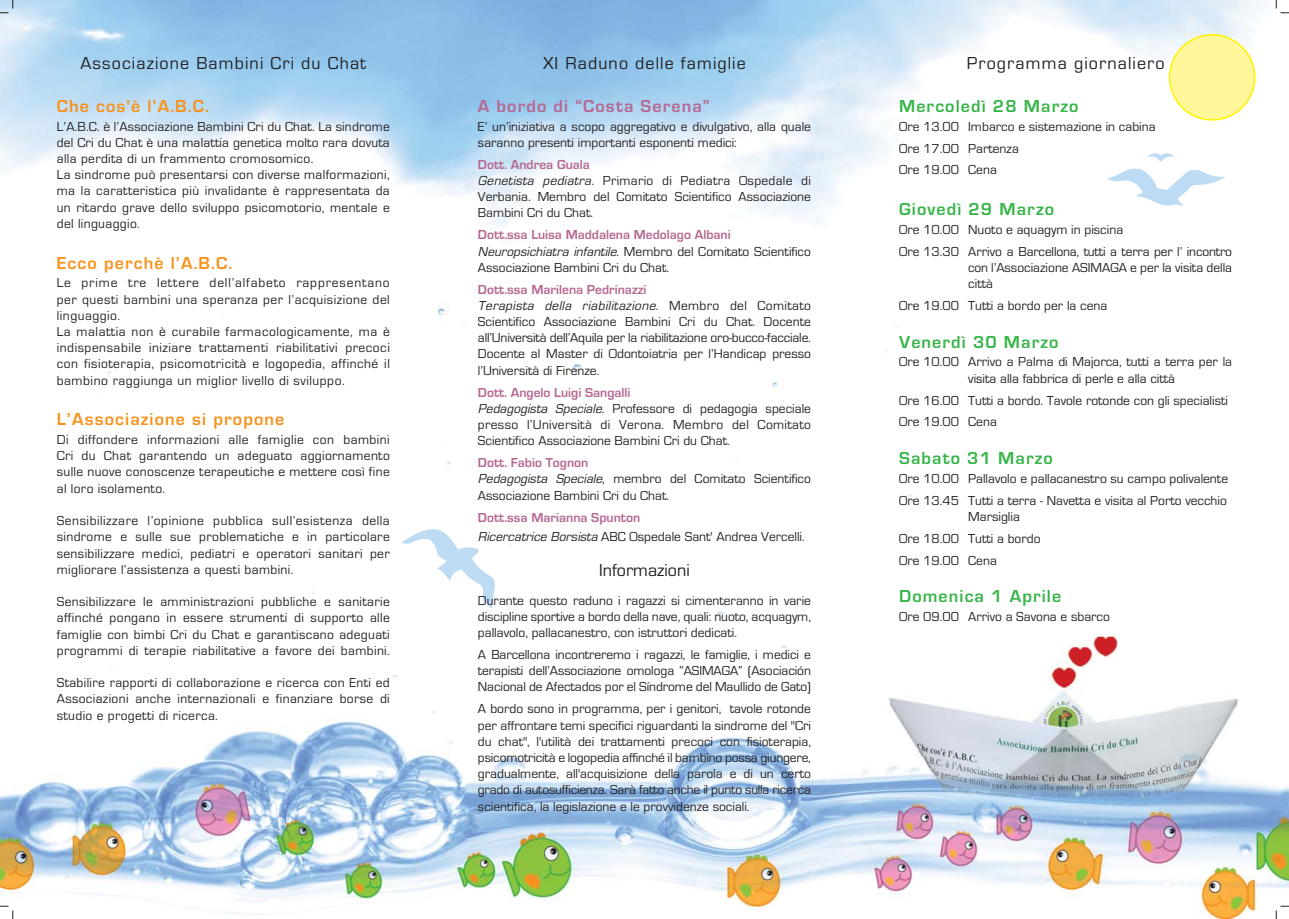
<style>
.page{position:relative;width:1289px;height:919px;background:#fff}
.page>*{position:absolute;margin:0;border:0;box-sizing:border-box;transform-origin:0 0}
.t1{font:700 18px "Eurostile";letter-spacing:.065em;color:#39b54a}
.t2{font:18px "Eurostile";letter-spacing:.06em;color:#231f20}
.t3{font:700 18px "Eurostile";letter-spacing:.065em;color:#f7931d}
.t4{font:700 18px "Eurostile";letter-spacing:.065em;color:#b66892}
.t5{font:18px "Eurostile";color:#231f20}
.t6{font:13.5px/16.2px "Eurostile";color:#231f20}
.t7{font:13.5px/16.2px "Eurostile";letter-spacing:.035em;color:#231f20}
.t8{font:13.5px/16.2px "Eurostile";letter-spacing:.025em;color:#231f20}
.s1{font-weight:700;color:#b66892}
.s2{font-style:italic}
</style>
<div class="page">
<img style="left:0;top:0;width:1288px;height:918px">
<svg style="left:0;top:0;width:14px;height:14px"></svg>
<svg style="left:0;top:905px;width:14px;height:13px"></svg>
<svg style="left:1275px;top:905px;width:13px;height:13px"></svg>
<svg style="left:1275px;top:0;width:13px;height:14px"></svg>
<svg style="left:401px;top:529px;width:94px;height:79px"></svg>
<div style="left:1169px;top:35px;width:85px;height:85px;background:#fff799;border-radius:50%"></div>
<div style="left:1168px;top:34px;width:87px;height:87px;border:2px solid #fff200;border-radius:50%"></div>
<svg style="left:1107px;top:153px;width:118px;height:52px"></svg>
<h1 class="t2" style="left:80px;top:57px;width:287px">Associazione Bambini Cri du Chat</h1>
<h1 class="t3" style="left:57px;top:100px;width:153px">Che cos'è l’A.B.C.</h1>
<p class="t8" style="left:57px;top:119px;width:334px">L’A.B.C. è l’Associazione Bambini Cri du Chat. La sindrome del Cri du Chat è una malattia genetica molto rara dovuta alla perdita di un frammento cromosomico.<br>La sindrome può presentarsi con diverse malformazioni, ma la caratteristica più invalidante è rappresentata da un ritardo grave dello sviluppo psicomotorio, mentale e del linguaggio.</p>
<h1 class="t3" style="left:57px;top:257px;width:177px">Ecco perchè l’A.B.C.</h1>
<p class="t7" style="left:57px;top:276px;width:334px">Le prime tre lettere dell’alfabeto rappresentano per questi bambini una speranza per l’acquisizione del linguaggio.<br>La malattia non è curabile farmacologicamente, ma è indispensabile iniziare trattamenti riabilitativi precoci con fisioterapia, psicomotricità e logopedia, affinché il bambino raggiunga un miglior livello di sviluppo.</p>
<h1 class="t3" style="left:57px;top:413px;width:229px">L’Associazione si propone</h1>
<p class="t6" style="left:57px;top:433px;width:334px;text-align:justify">Di diffondere informazioni alle famiglie con bambini Cri du Chat garantendo un adeguato aggiornamento sulle nuove conoscenze terapeutiche e mettere così fine al loro isolamento.</p>
<p class="t6" style="left:57px;top:514px;width:334px;text-align:justify">Sensibilizzare l’opinione pubblica sull’esistenza della sindrome e sulle sue problematiche e in particolare sensibilizzare medici, pediatri e operatori sanitari per migliorare l’assistenza a questi bambini.</p>
<p class="t6" style="left:57px;top:595px;width:334px;text-align:justify">Sensibilizzare le amministrazioni pubbliche e sanitarie affinché pongano in essere strumenti di supporto alle famiglie con bimbi Cri du Chat e garantiscano adeguati programmi di terapie riabilitative a favore dei bambini.</p>
<p class="t6" style="left:57px;top:676px;width:334px;text-align:justify">Stabilire rapporti di collaborazione e ricerca con Enti ed Associazioni anche internazionali e finanziare borse di studio e progetti di ricerca.</p>
<h1 class="t2" style="left:543px;top:57px;width:204px">XI Raduno delle famiglie</h1>
<h1 class="t4" style="left:478px;top:100px;width:233px">A bordo di “Costa Serena”</h1>
<p class="t6" style="left:478px;top:119px;width:334px">E’ un’iniziativa a scopo aggregativo e divulgativo, alla quale saranno presenti importanti esponenti medici:</p>
<p class="t6" style="left:478px;top:157px;width:334px"><span class="s1">Dott. Andrea Guala<br></span><span class="s2">Genetista pediatra</span>. Primario di Pediatra Ospedale di Verbania. Membro del Comitato Scientifico Associazione Bambini Cri du Chat.</p>
<p class="t6" style="left:478px;top:228px;width:334px"><span class="s1">Dott.ssa Luisa Maddalena Medolago Albani<br></span><span class="s2">Neuropsichiatra infantile</span>. Membro del Comitato Scientifico<br>Associazione Bambini Cri du Chat.</p>
<p class="t6" style="left:478px;top:282px;width:334px"><span class="s1">Dott.ssa Marilena Pedrinazzi<br></span><span class="s2">Terapista della riabilitazione</span>. M e m b r o d e l C o m i t a t o Scientifico Associazione Bambini Cri du Chat. Docente all’Università dell’Aquila per la riabilitazione oro-bucco-facciale.<br>Docente al Master di Odontoiatria per l’Handicap presso l’Università di Firenze.</p>
<p class="t6" style="left:478px;top:385px;width:334px"><span class="s1">Dott. Angelo Luigi Sangalli<br></span><span class="s2">Pedagogista Speciale</span>. Professore di pedagogia speciale presso l’Università di Verona. Membro del Comitato Scientifico Associazione Bambini Cri du Chat.</p>
<p class="t6" style="left:478px;top:456px;width:334px"><span class="s1">Dott. Fabio Tognon<br></span><span class="s2">Pedagogista Speciale</span>, membro del Comitato Scientifico<br>Associazione Bambini Cri du Chat.</p>
<p class="t6" style="left:478px;top:508px;width:328px;line-height:19.2px"><span class="s1">Dott.ssa Marianna Spunton<br></span><span class="s2">Ricercatrice Borsista</span>ABC Ospedale Sant' Andrea Vercelli.</p>
<h1 class="t5" style="left:599px;top:563px;width:92px">Informazioni</h1>
<p class="t6" style="left:478px;top:593px;width:334px;text-align:justify">Durante questo raduno i ragazzi si cimenteranno in varie discipline sportive a bordo della nave, quali: nuoto, acquagym, pallavolo, pallacanestro, con istruttori dedicati.</p>
<p class="t6" style="left:478px;top:647px;width:334px;text-align:justify">A Barcellona incontreremo i ragazzi, le famiglie, i medici e terapisti dell’Associazione omologa “ASIMAGA” (Asociación Nacional de Afectados por el Síndrome del Maullido de Gato)</p>
<p class="t6" style="left:478px;top:702px;width:334px;text-align:justify">A bordo sono in programma, per i genitori, tavole rotonde per affrontare temi specifici riguardanti la sindrome del "Cri du chat", l'utilità dei trattamenti precoci con fisioterapia, psicomotricità e logopedia affinché il bambino possa giungere, gradualmente, all'acquisizione della parola e di un certo grado di autosufficienza. Sarà fatto anche il punto sulla ricerca scientifica, la legislazione e le provvidenze sociali.</p>
<h1 class="t2" style="left:966px;top:57px;width:199px">Programma giornaliero</h1>
<h1 class="t1" style="left:899px;top:100px;width:181px">Mercoledì 28 Marzo</h1>
<p class="t6" style="left:899px;top:117px;width:258px;line-height:21.9px">Ore 13.00 Imbarco e sistemazione in cabina<br>Ore 17.00 Partenza<br>Ore 19.00 Cena</p>
<h1 class="t1" style="left:899px;top:203px;width:156px">Giovedì 29 Marzo</h1>
<p class="t6" style="left:899px;top:220px;width:334px;line-height:21.9px">Ore 10.00 Nuoto e aquagym in piscina<br>Ore 13.30 Arrivo a Barcellona, tutti a terra per l’ incontro</p>
<p class="t6" style="left:968px;top:261px;width:265px">con l’Associazione ASIMAGA e per la visita della città</p>
<p class="t6" style="left:899px;top:299px;width:210px">Ore 19.00 Tutti a bordo per la cena</p>
<h1 class="t1" style="left:899px;top:336px;width:161px">Venerdì 30 Marzo</h1>
<p class="t6" style="left:968px;top:355px;width:265px;text-indent:-69px">Ore 10.00 Arrivo a Palma di Majorca, tutti a terra per la visita alla fabbrica di perle e alla città</p>
<p class="t6" style="left:899px;top:390px;width:330px;line-height:21.9px">Ore 16.00 Tutti a bordo. Tavole rotonde con gli specialisti<br>Ore 19.00 Cena</p>
<h1 class="t1" style="left:899px;top:452px;width:155px">Sabato 31 Marzo</h1>
<p class="t6" style="left:899px;top:468px;width:330px;line-height:21.9px">Ore 10.00 Pallavolo e pallacanestro su campo polivalente<br>Ore 13.45 Tutti a terra - Navetta e visita al Porto vecchio</p>
<p class="t6" style="left:899px;top:507px;width:143px;line-height:21.9px;text-indent:69px">Marsiglia<br>Ore 18.00 Tutti a bordo<br>Ore 19.00 Cena</p>
<h1 class="t1" style="left:899px;top:590px;width:163px">Domenica 1 Aprile</h1>
<p class="t6" style="left:899px;top:609px;width:212px">Ore 09.00 Arrivo a Savona e sbarco</p>
</div>
